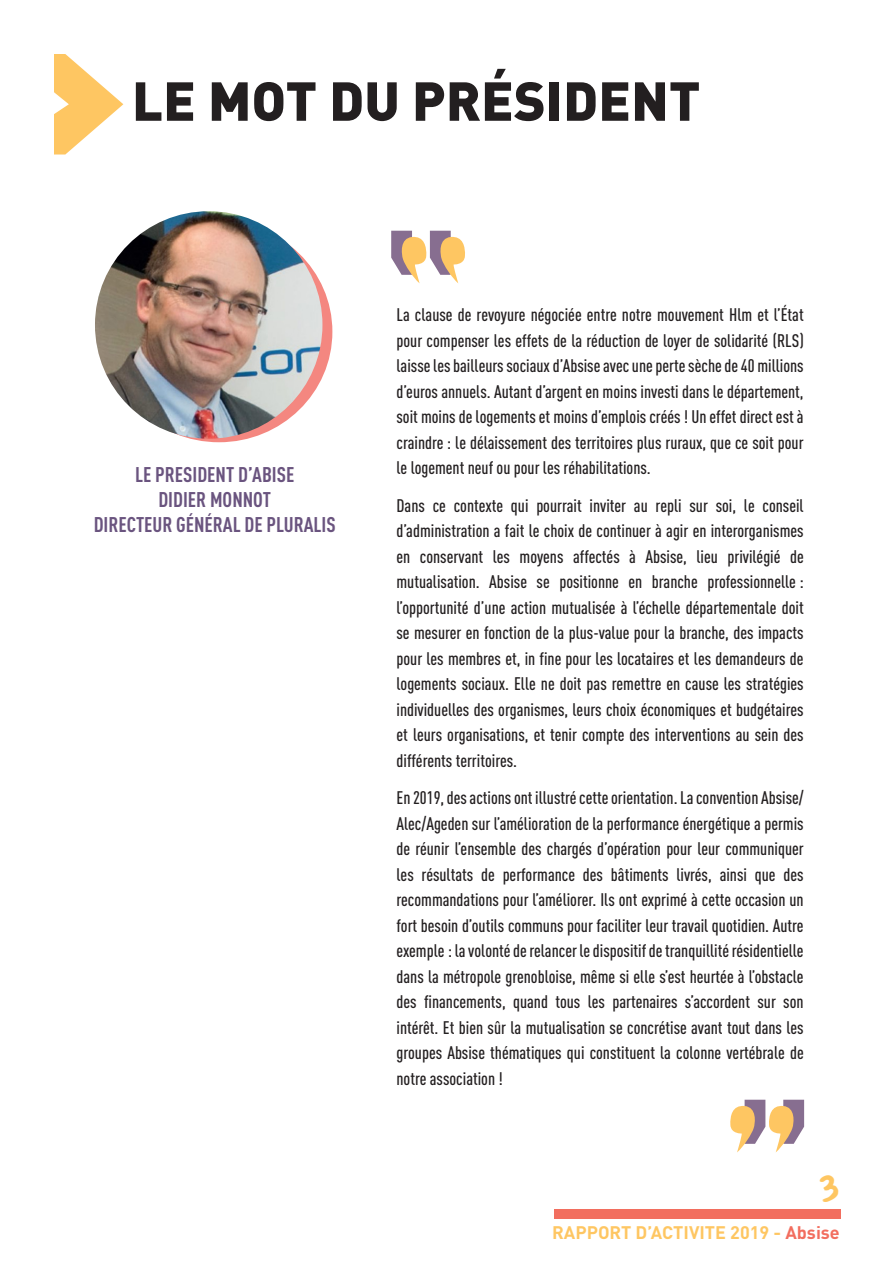
<style>
.page{position:relative;width:893px;height:1263px;background:#fff}
.page>*{position:absolute;margin:0;border:0;box-sizing:border-box;transform-origin:0 0}
.t1{font:900 54px "DIN Pro";color:#231f20}
.t2{font:28.5px "From Where You Are";color:#fec662}
.t3{font:700 condensed 21px "DIN Pro";color:#6a547f}
.t4{font:500 condensed 18px/25.5px "DIN Pro";color:#231f20;text-align:justify}
.t5{font:700 18px "DIN Pro";color:#fec662}
.s1{color:#f26e5f}
</style>
<div class="page">
<div style="left:554px;top:1209px;width:286px;height:9px;background:#f26e5f"></div>
<div style="left:106px;top:221px;width:226px;height:221px;background:#f48780;border-radius:50%"></div>
<svg style="left:54px;top:54px;width:69px;height:100px"></svg>
<img style="left:95px;top:211px;width:227px;height:228px;border-radius:114px">
<svg style="left:391px;top:231px;width:74px;height:52px"></svg>
<svg style="left:730px;top:1100px;width:74px;height:52px"></svg>
<p class="t1" style="left:132px;top:55px;width:570px">LE MOT DU PRÉSIDENT</p>
<p class="t3" style="left:135px;top:458px;width:161px">LE PRESIDENT D’ABISE</p>
<p class="t3" style="left:158px;top:484px;width:114px">DIDIER MONNOT</p>
<p class="t3" style="left:94px;top:509px;width:244px">DIRECTEUR GÉNÉRAL DE PLURALIS</p>
<p class="t4" style="left:396px;top:300px;width:409px">La clause de revoyure négociée entre notre mouvement Hlm et l’État pour compenser les effets de la réduction de loyer de solidarité (RLS) laisse les bailleurs sociaux d’Absise avec une perte sèche de 40 millions d’euros annuels. Autant d’argent en moins investi dans le département, soit moins de logements et moins d’emplois créés ! Un effet direct est à craindre : le délaissement des territoires plus ruraux, que ce soit pour le logement neuf ou pour les réhabilitations.</p>
<p class="t4" style="left:396px;top:491px;width:409px">Dans ce contexte qui pourrait inviter au repli sur soi, le conseil d’administration a fait le choix de continuer à agir en interorganismes en conservant les moyens affectés à Absise, lieu privilégié de mutualisation. Absise se positionne en branche professionnelle : l’opportunité d’une action mutualisée à l’échelle départementale doit se mesurer en fonction de la plus-value pour la branche, des impacts pour les membres et, in fine pour les locataires et les demandeurs de logements sociaux. Elle ne doit pas remettre en cause les stratégies individuelles des organismes, leurs choix économiques et budgétaires et leurs organisations, et tenir compte des interventions au sein des différents territoires.</p>
<p class="t4" style="left:396px;top:783px;width:409px">En 2019, des actions ont illustré cette orientation. La convention Absise/ Alec/Ageden sur l’amélioration de la performance énergétique a permis de réunir l’ensemble des chargés d’opération pour leur communiquer les résultats de performance des bâtiments livrés, ainsi que des recommandations pour l’améliorer. Ils ont exprimé à cette occasion un fort besoin d’outils communs pour faciliter leur travail quotidien. Autre exemple : la volonté de relancer le dispositif de tranquillité résidentielle dans la métropole grenobloise, même si elle s’est heurtée à l’obstacle des financements, quand tous les partenaires s’accordent sur son intérêt. Et bien sûr la mutualisation se concrétise avant tout dans les groupes Absise thématiques qui constituent la colonne vertébrale de notre association !</p>
<h2 class="t2" style="left:819px;top:1176px;width:21px">3</h2>
<p class="t5" style="left:552px;top:1218px;width:289px">RAPPORT D’ACTIVITE 2019 - <span class="s1">Absise</span></p>
</div>
